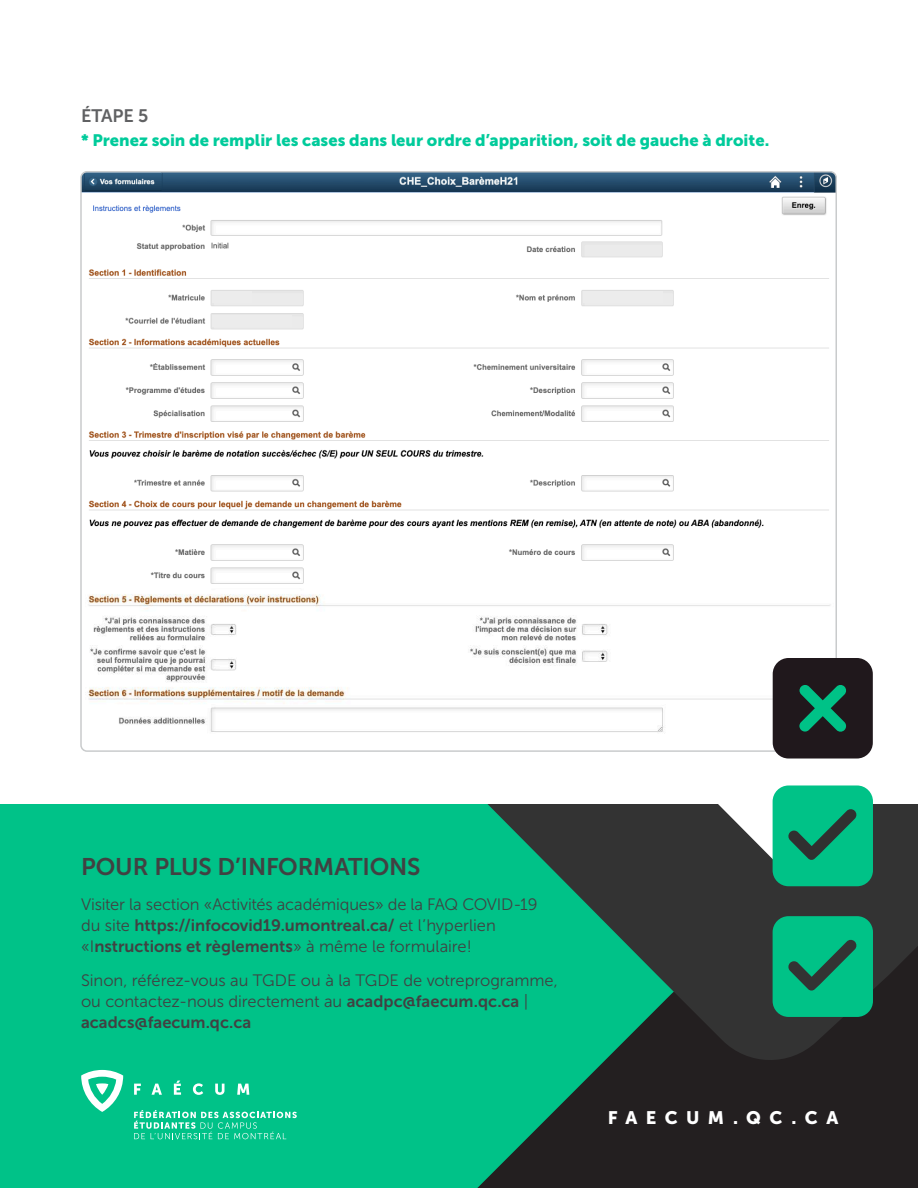
<style>
.page{position:relative;width:918px;height:1188px;background:#fff}
.page>*{position:absolute;margin:0;border:0;box-sizing:border-box;transform-origin:0 0}
.t1{font:24px "Museo Sans 700";letter-spacing:-.01em;color:#414142}
.t2{font:18px "Museo Sans 900";letter-spacing:.47em;color:#fff}
.t3{font:18px "Museo Sans 700";letter-spacing:-.01em;color:#606163}
.t4{font:16.5px/21px "Museo Sans 300";letter-spacing:-.01em;color:#414142}
.t5{font:16.5px/21px "Museo Sans 700";color:#414142}
.t6{font:16.5px "Museo Sans 900";color:#00cb9b}
.s1{font-family:"Museo Sans 300"}
.s2{font-family:"Museo Sans 700"}
</style>
<div class="page">
<div style="left:0;top:804px;width:918px;height:384px;background:#00c288"></div>
<svg style="left:101px;top:1067px;width:817px;height:121px"></svg>
<svg style="left:487px;top:804px;width:431px;height:263px;fill:#333"></svg>
<img style="left:88px;top:594px;width:743px;height:149px">
<img style="left:83px;top:174px;width:751px;height:410px">
<div style="left:212px;top:291px;width:40px;height:12px;background:#ececec"></div>
<div style="left:212px;top:315px;width:80px;height:11px;background:#ececec"></div>
<div style="left:584px;top:291px;width:79px;height:12px;background:#ececec"></div>
<svg style="left:134px;top:1110px;width:163px;height:29px"></svg>
<svg style="left:134px;top:1084px;width:7px;height:11px"></svg>
<svg style="left:152px;top:1084px;width:10px;height:11px"></svg>
<svg style="left:174px;top:1081px;width:7px;height:14px"></svg>
<svg style="left:193px;top:1083px;width:10px;height:12px"></svg>
<svg style="left:215px;top:1084px;width:10px;height:11px"></svg>
<svg style="left:237px;top:1084px;width:12px;height:11px"></svg>
<svg style="left:81px;top:1070px;width:42px;height:42px"></svg>
<svg style="left:773px;top:785px;width:100px;height:101px"></svg>
<svg style="left:773px;top:658px;width:100px;height:101px;background:#21322e"></svg>
<svg style="left:773px;top:916px;width:100px;height:101px"></svg>
<p class="t3" style="left:81px;top:105px;width:69px">ÉTAPE 5</p>
<p class="t6" style="left:81px;top:131px;width:690px">* Prenez soin de remplir les cases dans leur ordre d’apparition, soit de gauche à droite.</p>
<h1 class="t1" style="left:81px;top:853px;width:341px">POUR PLUS D’INFORMATIONS</h1>
<p class="t4" style="left:81px;top:894px;width:458px">Visiter la section « Activités académiques » de la FAQ COVID-19</p>
<p class="t5" style="left:81px;top:914px;width:416px"><span class="s1">du site</span> https://infocovid19.umontreal.ca/ <span class="s1">et l’hyperlien « I</span>nstructions et règlements <span class="s1">» à même le formulaire !</span></p>
<p class="t4" style="left:81px;top:970px;width:478px">Sinon, référez-vous au TGDE ou à la TGDE de votreprogramme, ou contactez-nous directement au <span class="s2">acadpc@faecum.qc.ca</span> |</p>
<p class="t5" style="left:81px;top:1012px;width:172px">acadcs@faecum.qc.ca</p>
<p class="t2" style="left:608px;top:1108px;width:232px">FAECUM.QC.CA</p>
</div>
